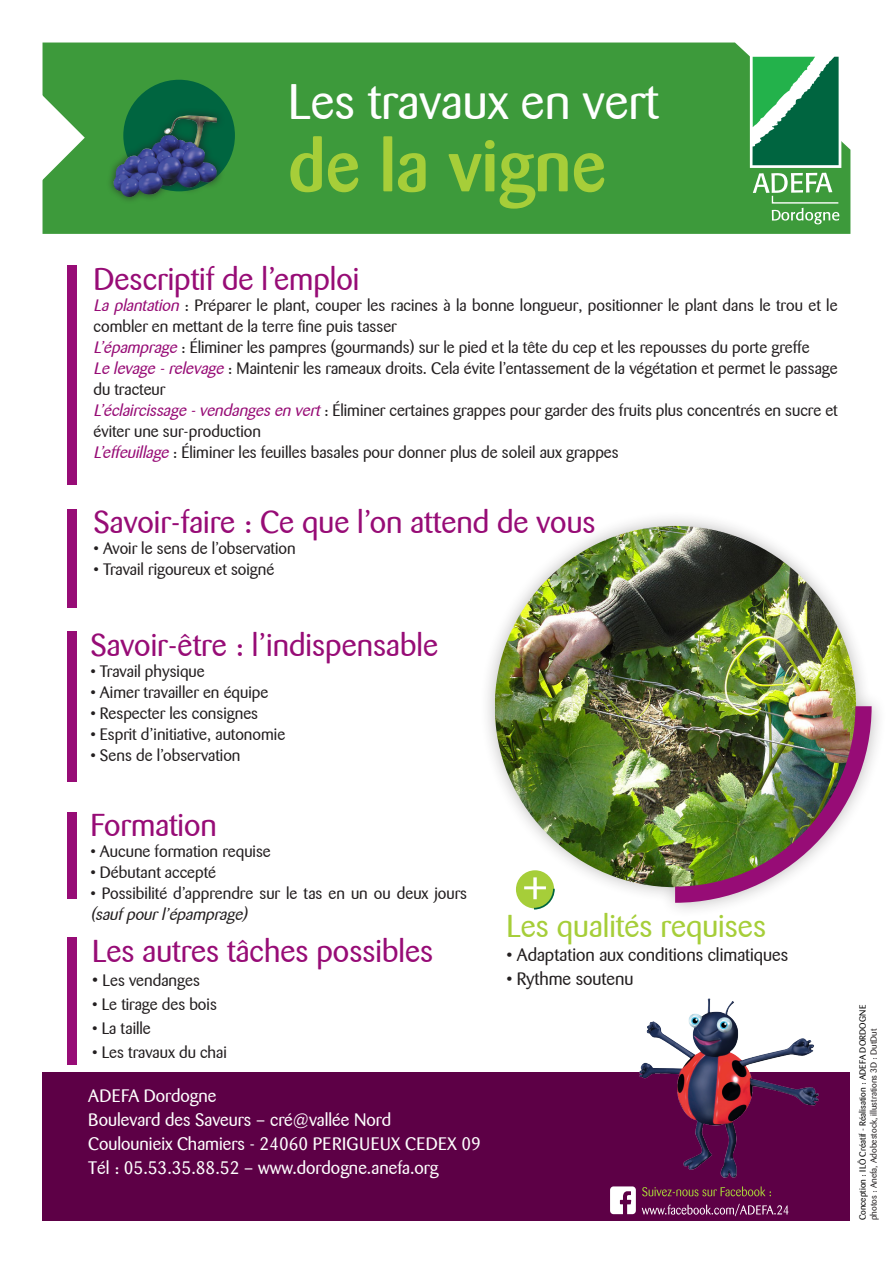
<style>
.page{position:relative;width:893px;height:1263px;background:#fff}
.page>*{position:absolute;margin:0;border:0;box-sizing:border-box;transform-origin:0 0}
.t1{font:500 72px "Barmeno";color:#a6ce39}
.t2{font:49.65px "Barmeno";color:#fff}
.t3{font:31.5px "Barmeno";color:#970c76}
.t4{font:31.5px "Barmeno";color:#a6ce39}
.t5{font:18px "Barmeno";color:#fff}
.t6{font:18px "Barmeno";color:#231f20}
.t7{font:16.5px/21px "Barmeno";color:#231f20}
.t8{font:9px "Barmeno";color:#000}
.t9{font:9px "Barmeno";color:#231f20}
.s1{font-style:italic;color:#970c76}
.s2{font-style:italic}
.s3{font-size:18px}
</style>
<div class="page">
<div style="left:43px;top:43px;width:807px;height:191px;background:#3d9a3b"></div>
<svg style="left:42px;top:53px;width:43px;height:169px"></svg>
<div style="left:750px;top:54px;width:91px;height:114px;border:6px solid #fff"></div>
<svg style="left:752px;top:57px;width:87px;height:108px"></svg>
<svg style="left:753px;top:173px;width:86px;height:51px;background:#69b167"></svg>
<div style="left:43px;top:1071px;width:807px;height:149px;background:#5d0046"></div>
<div style="left:67px;top:266px;width:10px;height:219px;background:#970c76"></div>
<div style="left:67px;top:509px;width:10px;height:99px;background:#970c76"></div>
<div style="left:67px;top:631px;width:10px;height:151px;background:#970c76"></div>
<div style="left:67px;top:812px;width:10px;height:86px;background:#970c76"></div>
<div style="left:123px;top:80px;width:112px;height:111px;background:#006540;border-radius:50%"></div>
<img style="left:640px;top:998px;width:178px;height:180px">
<div style="left:479px;top:510px;width:408px;height:408px;background:#231f20;opacity:.3"></div>
<img style="left:495px;top:526px;width:361px;height:361px;border-radius:179px">
<img style="left:675px;top:706px;width:197px;height:197px">
<div style="left:106px;top:108px;width:119px;height:97px;background:#231f20;opacity:.75"></div>
<img style="left:114px;top:115px;width:106px;height:83px">
<svg style="left:524px;top:877px;width:31px;height:32px"></svg>
<div style="left:67px;top:938px;width:10px;height:127px;background:#970c76"></div>
<svg style="left:642px;top:1204px;width:146px;height:12px"></svg>
<svg style="left:642px;top:1186px;width:129px;height:10px"></svg>
<svg style="left:610px;top:1186px;width:26px;height:28px"></svg>
<p class="t2" style="left:288px;top:73px;width:372px">Les travaux en vert</p>
<p class="t1" style="left:288px;top:124px;width:319px">de la vigne</p>
<p class="t3" style="left:94px;top:261px;width:267px">Descriptif de l’emploi</p>
<p class="t7" style="left:94px;top:295px;width:746px"><span class="s1">La plantation</span> : Préparer le plant, couper les racines à la bonne longueur, positionner le plant dans le trou et le combler en mettant de la terre fine puis tasser</p>
<p class="t7" style="left:94px;top:337px;width:717px"><span class="s1">L’épamprage</span> : Éliminer les pampres (gourmands) sur le pied et la tête du cep et les repousses du porte greffe</p>
<p class="t7" style="left:94px;top:358px;width:746px"><span class="s1">Le levage -relevage</span> : Maintenir les rameaux droits. Cela évite l’entassement de la végétation et permet le passage du tracteur</p>
<p class="t7" style="left:94px;top:400px;width:746px"><span class="s1">L’éclaircissage -vendangesen vert</span>: Éliminer certaines grappes pour garder des fruits plus concentrés en sucre et éviter une sur-production</p>
<p class="t7" style="left:94px;top:442px;width:527px"><span class="s1">L’effeuillage</span> : Éliminer les feuilles basales pour donner plus de soleil aux grappes</p>
<p class="t3" style="left:94px;top:504px;width:503px">Savoir-faire : Ce que l’on attend de vous</p>
<p class="t7" style="left:94px;top:538px;width:204px">• Avoir le sens de l’observation</p>
<p class="t7" style="left:94px;top:559px;width:182px">• Travail rigoureux et soigné</p>
<p class="t3" style="left:90px;top:626px;width:349px">Savoir-être : l’indispensable</p>
<p class="t7" style="left:90px;top:660px;width:116px">• Travail physique</p>
<p class="t7" style="left:90px;top:681px;width:179px">• Aimer travailler en équipe</p>
<p class="t7" style="left:90px;top:702px;width:169px">• Respecter les consignes</p>
<p class="t7" style="left:90px;top:723px;width:196px">• Esprit d’initiative, autonomie</p>
<p class="t7" style="left:90px;top:744px;width:152px">• Sens de l’observation</p>
<p class="t3" style="left:90px;top:807px;width:128px">Formation</p>
<p class="t7" style="left:90px;top:841px;width:182px">• Aucune formation requise</p>
<p class="t7" style="left:90px;top:862px;width:127px">• Débutant accepté</p>
<p class="t7" style="left:90px;top:883px;width:378px">• Possibilité d’apprendre sur le tas en un ou deux jours <span class="s2">(saufpourl’épamprage)</span></p>
<p class="t3" style="left:92px;top:933px;width:343px">Les autres tâches possibles</p>
<p class="t7" style="left:92px;top:970px;width:109px"><span class="s3">•</span> Les vendanges</p>
<p class="t7" style="left:92px;top:994px;width:126px">• Le tirage des bois</p>
<p class="t7" style="left:92px;top:1018px;width:60px">• La taille</p>
<p class="t7" style="left:92px;top:1042px;width:136px">• Les travaux du chai</p>
<p class="t5" style="left:88px;top:1085px;width:130px">ADEFA Dordogne</p>
<p class="t5" style="left:88px;top:1109px;width:304px">Boulevard des Saveurs – cré@vallée Nord</p>
<p class="t5" style="left:88px;top:1133px;width:394px">Coulounieix Chamiers - 24060 PERIGUEUX CEDEX 09</p>
<p class="t5" style="left:88px;top:1157px;width:352px">Tél : 05.53.35.88.52 – www.dordogne.anefa.org</p>
<p class="t4" style="left:506px;top:908px;width:261px">Les qualités requises</p>
<p class="t6" style="left:506px;top:945px;width:283px">• Adaptation aux conditions climatiques</p>
<p class="t6" style="left:506px;top:969px;width:129px">• Rythme soutenu</p>
<p class="t8" style="left:857px;top:1220px;width:217px;rotate:-90deg">Conception : ILÔ Créatif - Réalisation : ADEFA DORDOGNE</p>
<p class="t9" style="left:868px;top:1220px;width:193px;rotate:-90deg">photos : Anefa, Adobestock, illustrations 3D : DutDut</p>
</div>
